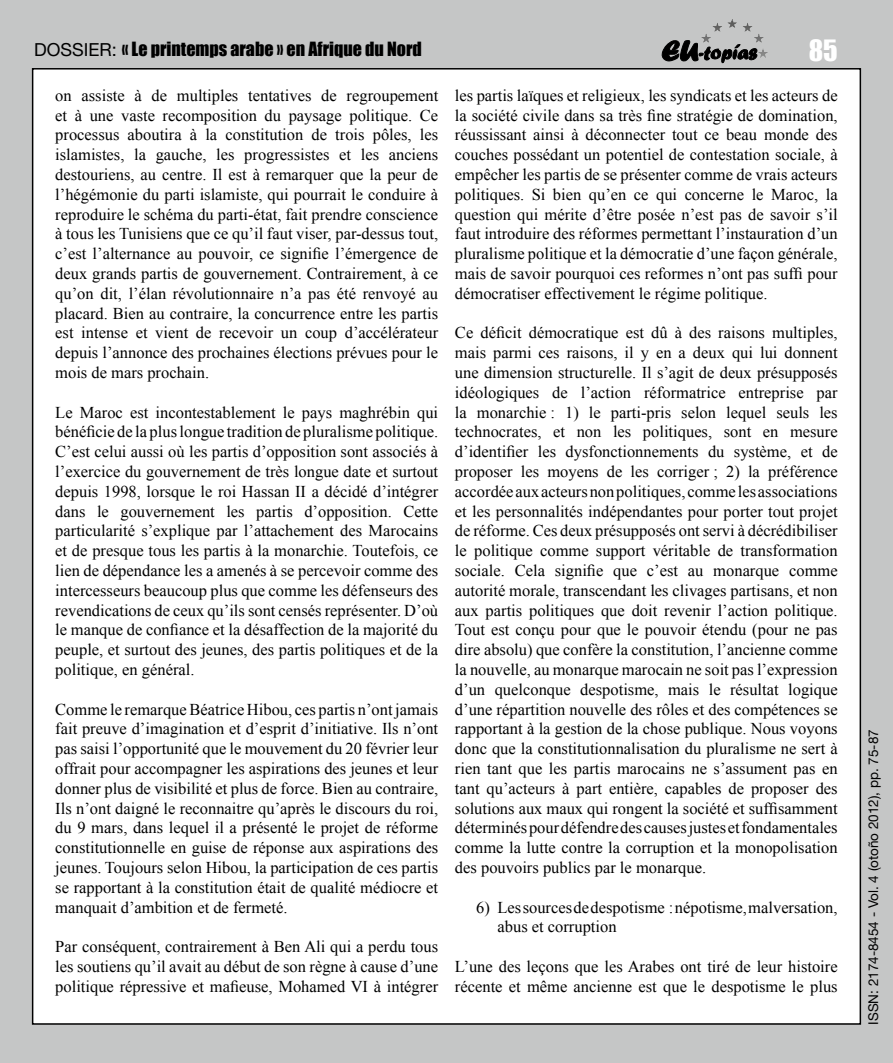
<style>
.page{position:relative;width:893px;height:1063px;background:#c5c6c6}
.page>*{position:absolute;margin:0;border:0;box-sizing:border-box;transform-origin:0 0}
.t1{font:27px "Impact";color:#fff}
.t2{font:18px "Impact";color:#000}
.t3{font:16.5px/19.8px "Times New Roman";color:#000;text-align:justify}
.t4{font:13.5px "Helvetica Neue";color:#000}
.s1{font-family:"Helvetica Neue"}
</style>
<div class="page">
<div style="left:33px;top:69px;width:827px;height:955px;background:#fff"></div>
<svg style="left:662px;top:40px;width:94px;height:23px"></svg>
<hr style="left:701px;top:19px;width:67px;height:1px;background:#575757">
<hr style="left:701px;top:20px;width:67px;height:1px;background:#585858">
<hr style="left:701px;top:21px;width:67px;height:1px;background:#595959">
<hr style="left:701px;top:22px;width:67px;height:1px;background:#5b5b5a">
<hr style="left:701px;top:23px;width:67px;height:1px;background:#5c5c5b">
<hr style="left:701px;top:24px;width:67px;height:1px;background:#5e5e5d">
<hr style="left:701px;top:25px;width:67px;height:1px;background:#5f5f5e">
<hr style="left:701px;top:26px;width:67px;height:1px;background:#616160">
<hr style="left:701px;top:27px;width:67px;height:1px;background:#626261">
<hr style="left:701px;top:28px;width:67px;height:1px;background:#646463">
<hr style="left:701px;top:29px;width:67px;height:1px;background:#656564">
<hr style="left:701px;top:30px;width:67px;height:1px;background:#666665">
<hr style="left:701px;top:31px;width:67px;height:1px;background:#686867">
<hr style="left:701px;top:32px;width:67px;height:1px;background:#696968">
<hr style="left:701px;top:33px;width:67px;height:1px;background:#6b6b6a">
<hr style="left:701px;top:34px;width:67px;height:1px;background:#6c6c6b">
<hr style="left:701px;top:35px;width:67px;height:1px;background:#6d6d6d">
<hr style="left:701px;top:36px;width:67px;height:1px;background:#6e6e6e">
<hr style="left:701px;top:37px;width:67px;height:1px;background:#707070">
<hr style="left:701px;top:38px;width:67px;height:1px;background:#717171">
<hr style="left:701px;top:39px;width:67px;height:1px;background:#737373">
<hr style="left:701px;top:40px;width:67px;height:1px;background:#747474">
<hr style="left:701px;top:41px;width:67px;height:1px;background:#757574">
<hr style="left:701px;top:42px;width:67px;height:1px;background:#777776">
<hr style="left:701px;top:43px;width:67px;height:1px;background:#787877">
<hr style="left:701px;top:44px;width:67px;height:1px;background:#7a7a79">
<hr style="left:701px;top:45px;width:67px;height:1px;background:#7b7b7a">
<hr style="left:701px;top:46px;width:67px;height:1px;background:#7c7d7c">
<hr style="left:701px;top:47px;width:67px;height:1px;background:#7d7e7d">
<hr style="left:701px;top:48px;width:67px;height:1px;background:#7f7f7f">
<hr style="left:701px;top:49px;width:67px;height:1px;background:#808080">
<hr style="left:701px;top:50px;width:67px;height:1px;background:#818181">
<hr style="left:701px;top:51px;width:67px;height:1px;background:#838383">
<hr style="left:701px;top:52px;width:67px;height:1px;background:#848484">
<hr style="left:701px;top:53px;width:67px;height:1px;background:#868685">
<hr style="left:701px;top:54px;width:67px;height:1px;background:#878786">
<hr style="left:701px;top:55px;width:67px;height:1px;background:#888988">
<hr style="left:701px;top:56px;width:67px;height:1px;background:#898989">
<hr style="left:701px;top:57px;width:67px;height:1px;background:#8b8b8b">
<p class="t2" style="left:34px;top:35px;width:389px"><span class="s1">DOSSIER:</span> « Le printemps arabe » en Afrique du Nord</p>
<h1 class="t1" style="left:809px;top:29px;width:30px">85</h1>
<p class="t3" style="left:55px;top:85px;width:384px">on assiste à de multiples tentatives de regroupement et à une vaste recomposition du paysage politique. Ce processus aboutira à la constitution de trois pôles, les islamistes, la gauche, les progressistes et les anciens destouriens, au centre. Il est à remarquer que la peur de l’hégémonie du parti islamiste, qui pourrait le conduire à reproduire le schéma du parti-état, fait prendre conscience à tous les Tunisiens que ce qu’il faut viser, par-dessus tout, c’est l’alternance au pouvoir, ce signifie l’émergence de deux grands partis de gouvernement. Contrairement, à ce qu’on dit, l’élan révolutionnaire n’a pas été renvoyé au placard. Bien au contraire, la concurrence entre les partis est intense et vient de recevoir un coup d’accélérateur depuis l’annonce des prochaines élections prévues pour le mois de mars prochain.</p>
<p class="t3" style="left:55px;top:402px;width:384px">Le Maroc est incontestablement le pays maghrébin qui bénéficie de la plus longue tradition de pluralisme politique.<br>C’est celui aussi où les partis d’opposition sont associés à l’exercice du gouvernement de très longue date et surtout depuis 1998, lorsque le roi Hassan II a décidé d’intégrer dans le gouvernement les partis d’opposition. Cette particularité s’explique par l’attachement des Marocains et de presque tous les partis à la monarchie. Toutefois, ce lien de dépendance les a amenés à se percevoir comme des intercesseurs beaucoup plus que comme les défenseurs des revendications de ceux qu’ils sont censés représenter. D’où le manque de confiance et la désaffection de la majorité du peuple, et surtout des jeunes, des partis politiques et de la politique, en général.</p>
<p class="t3" style="left:55px;top:699px;width:384px">Comme le remarque Béatrice Hibou, ces partis n’ont jamais fait preuve d’imagination et d’esprit d’initiative. Ils n’ont pas saisi l’opportunité que le mouvement du 20 février leur offrait pour accompagner les aspirations des jeunes et leur donner plus de visibilité et plus de force. Bien au contraire, Ils n’ont daigné le reconnaitre qu’après le discours du roi, du 9 mars, dans lequel il a présenté le projet de réforme constitutionnelle en guise de réponse aux aspirations des jeunes. Toujours selon Hibou, la participation de ces partis se rapportant à la constitution était de qualité médiocre et manquait d’ambition et de fermeté.</p>
<p class="t3" style="left:55px;top:936px;width:384px">Par conséquent, contrairement à Ben Ali qui a perdu tous les soutiens qu’il avait au début de son règne à cause d’une politique répressive et mafieuse, Mohamed VI à intégrer</p>
<p class="t3" style="left:455px;top:85px;width:384px">les partis laïques et religieux, les syndicats et les acteurs de la société civile dans sa très fine stratégie de domination, réussissant ainsi à déconnecter tout ce beau monde des couches possédant un potentiel de contestation sociale, à empêcher les partis de se présenter comme de vrais acteurs politiques. Si bien qu’en ce qui concerne le Maroc, la question qui mérite d’être posée n’est pas de savoir s’il faut introduire des réformes permettant l’instauration d’un pluralisme politique et la démocratie d’une façon générale, mais de savoir pourquoi ces reformes n’ont pas suffi pour démocratiser effectivement le régime politique.</p>
<p class="t3" style="left:455px;top:323px;width:384px">Ce déficit démocratique est dû à des raisons multiples, mais parmi ces raisons, il y en a deux qui lui donnent une dimension structurelle. Il s’agit de deux présupposés idéologiques de l’action réformatrice entreprise par la monarchie : 1) le parti-pris selon lequel seuls les technocrates, et non les politiques, sont en mesure d’identifier les dysfonctionnements du système, et de proposer les moyens de les corriger ; 2) la préférence accordée aux acteurs non politiques, comme les associations et les personnalités indépendantes pour porter tout projet de réforme. Ces deux présupposés ont servi à décrédibiliser le politique comme support véritable de transformation sociale. Cela signifie que c’est au monarque comme autorité morale, transcendant les clivages partisans, et non aux partis politiques que doit revenir l’action politique.<br>Tout est conçu pour que le pouvoir étendu (pour ne pas dire absolu) que confère la constitution, l’ancienne comme la nouvelle, au monarque marocain ne soit pas l’expression d’un quelconque despotisme, mais le résultat logique d’une répartition nouvelle des rôles et des compétences se rapportant à la gestion de la chose publique. Nous voyons donc que la constitutionnalisation du pluralisme ne sert à rien tant que les partis marocains ne s’assument pas en tant qu’acteurs à part entière, capables de proposer des solutions aux maux qui rongent la société et suffisamment déterminés pour défendre des causes justes et fondamentales comme la lutte contre la corruption et la monopolisation des pouvoirs publics par le monarque.</p>
<p class="t3" style="left:497px;top:897px;width:342px;text-indent:-21px">6) Les sources de despotisme : népotisme, malversation, abus et corruption</p>
<p class="t3" style="left:455px;top:956px;width:384px">L’une des leçons que les Arabes ont tiré de leur histoire récente et même ancienne est que le despotisme le plus</p>
<p class="t4" style="left:865px;top:1025px;width:297px;rotate:-90deg">ISSN: 2174-8454 - Vol. 4 (otoño 2012), pp. 75-87</p>
</div>
